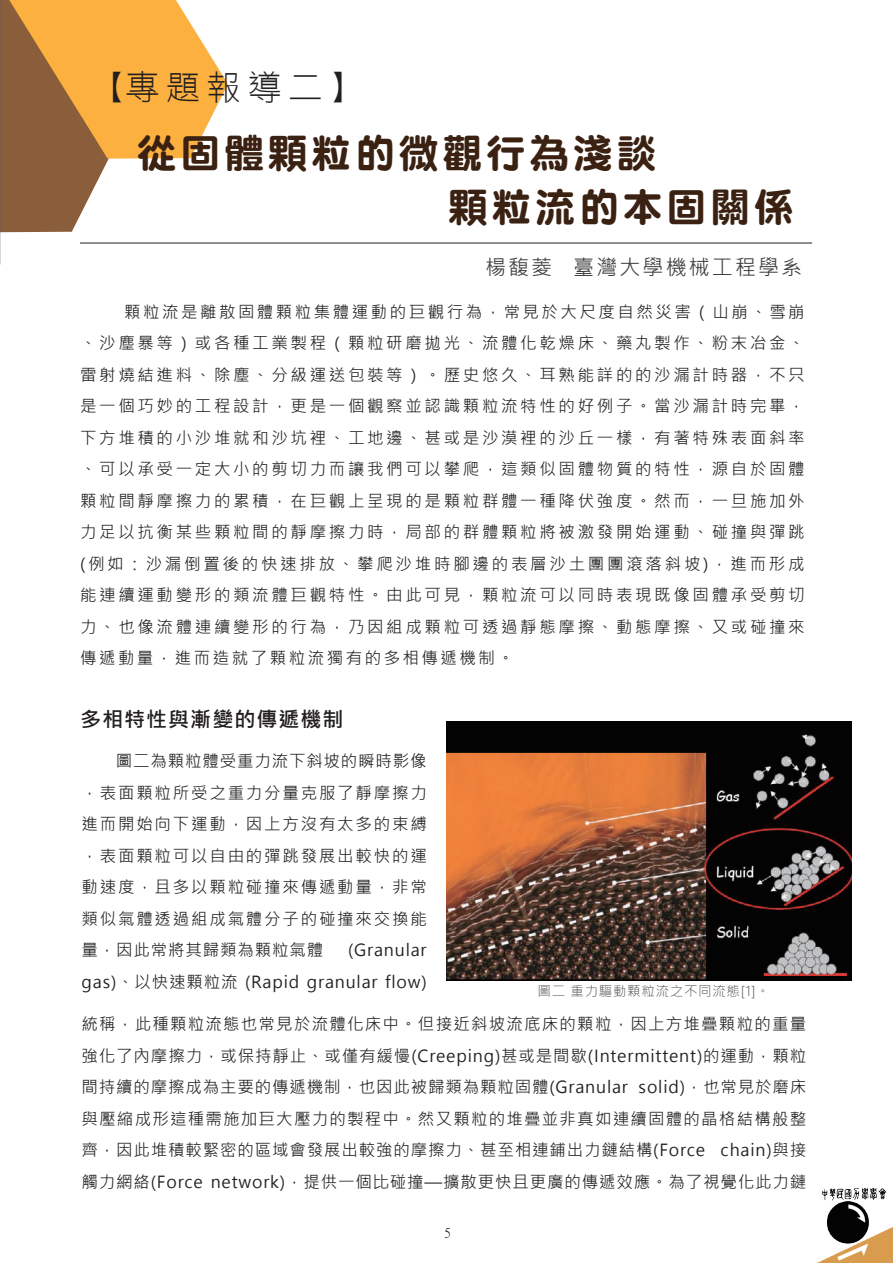
<style>
.page{position:relative;width:893px;height:1263px;background:#fff}
.page>*{position:absolute;margin:0;border:0;box-sizing:border-box;transform-origin:0 0}
.t1{font:39.6px/54px "DFN Yuan XB HK BF";letter-spacing:.1em;color:#3a2111}
.t2{font:34.05px "DF Li Hei Lt WIN BF";letter-spacing:.2em;color:#231f20}
.t3{font:21px "Microsoft Jheng Hei";letter-spacing:.1em;color:#3e3e3f}
.t4{font:700 21px "Microsoft Jheng Hei";letter-spacing:.05em;color:#231f20}
.t5{font:16.5px/31.5px "Microsoft Jheng Hei";letter-spacing:.05em;color:#231f20;text-align:justify}
.t6{font:300 13.5px "Microsoft Jheng Hei";letter-spacing:.05em;color:#4b4c4d}
.t7{font:13.5px "Ming Li U";color:#231f20}
</style>
<div class="page">
<img style="left:817px;top:1187px;width:76px;height:76px">
<svg style="left:0;top:1px;width:228px;height:231px"></svg>
<hr style="left:0;top:0;width:179px;height:1px;background:#5d5f61">
<hr style="left:80px;top:243px;width:732px;height:1px;background:#231f20">
<img style="left:446px;top:722px;width:405px;height:258px">
<h2 class="t2" style="left:91px;top:70px;width:273px">【專題報導二】</h2>
<h1 class="t1" style="left:448px;top:126px;width:347px;text-indent:-311px">從固體顆粒的微觀行為淺談<br>顆粒流的本固關係</h1>
<p class="t3" style="left:485px;top:254px;width:319px">楊馥菱 臺灣大學機械工程學系</p>
<p class="t5" style="left:80px;top:296px;width:726px;text-indent:44px">顆粒流是離散固體顆粒集體運動的巨觀行為，常見於大尺度自然災害（山崩、雪崩、沙塵暴等）或各種工業製程（顆粒研磨拋光、流體化乾燥床、藥丸製作、粉末冶金、雷射燒結進料、除塵、分級運送包裝等）。歷史悠久、耳熟能詳的的沙漏計時器，不只是一個巧妙的工程設計，更是一個觀察並認識顆粒流特性的好例子。當沙漏計時完畢，下方堆積的小沙堆就和沙坑裡、工地邊、甚或是沙漠裡的沙丘一樣，有著特殊表面斜率、可以承受一定大小的剪切力而讓我們可以攀爬，這類似固體物質的特性，源自於固體顆粒間靜摩擦力的累積，在巨觀上呈現的是顆粒群體一種降伏強度。然而，一旦施加外力足以抗衡某些顆粒間的靜摩擦力時，局部的群體顆粒將被激發開始運動、碰撞與彈跳(例如：沙漏倒置後的快速排放、攀爬沙堆時腳邊的表層沙土團團滾落斜坡)，進而形成能連續運動變形的類流體巨觀特性。由此可見，顆粒流可以同時表現既像固體承受剪切力、也像流體連續變形的行為，乃因組成顆粒可透過靜態摩擦、動態摩擦、又或碰撞來傳遞動量，進而造就了顆粒流獨有的多相傳遞機制。</p>
<p class="t4" style="left:80px;top:706px;width:265px">多相特性與漸變的傳遞機制</p>
<p class="t5" style="left:82px;top:745px;width:347px;text-indent:34px">圖二為顆粒體受重力流下斜坡的瞬時影像，表面顆粒所受之重力分量克服了靜摩擦力進而開始向下運動，因上方沒有太多的束縛，表面顆粒可以自由的彈跳發展出較快的運動速度，且多以顆粒碰撞來傳遞動量，非常類似氣體透過組成氣體分子的碰撞來交換能量，因此常將其歸類為顆粒氣體</p>
<p class="t5" style="left:82px;top:934px;width:347px;text-align:right">(Granular<br>gas)、以快速顆粒流 (Rapid granular flow)</p>
<p class="t5" style="left:82px;top:1008px;width:726px">統稱，此種顆粒流態也常見於流體化床中。但接近斜坡流底床的顆粒，因上方堆疊顆粒的重量強化了內摩擦力，或保持靜止、或僅有緩慢(Creeping)甚或是間歇(Intermittent)的運動，顆粒間持續的摩擦成為主要的傳遞機制，也因此被歸類為顆粒固體(Granular solid)，也常見於磨床與壓縮成形這種需施加巨大壓力的製程中。然又顆粒的堆疊並非真如連續固體的晶格結構般整齊，因此堆積較緊密的區域會發展出較強的摩擦力、甚至相連鋪出力鏈結構(Force chain)與接觸力網絡(Force network)，提供一個比碰撞—擴散更快且更廣的傳遞效應。為了視覺化此力鏈</p>
<p class="t7" style="left:444px;top:1226px;width:8px">5</p>
<p class="t6" style="left:538px;top:982px;width:234px">圖二 重力驅動顆粒流之不同流態[1]。</p>
</div>
